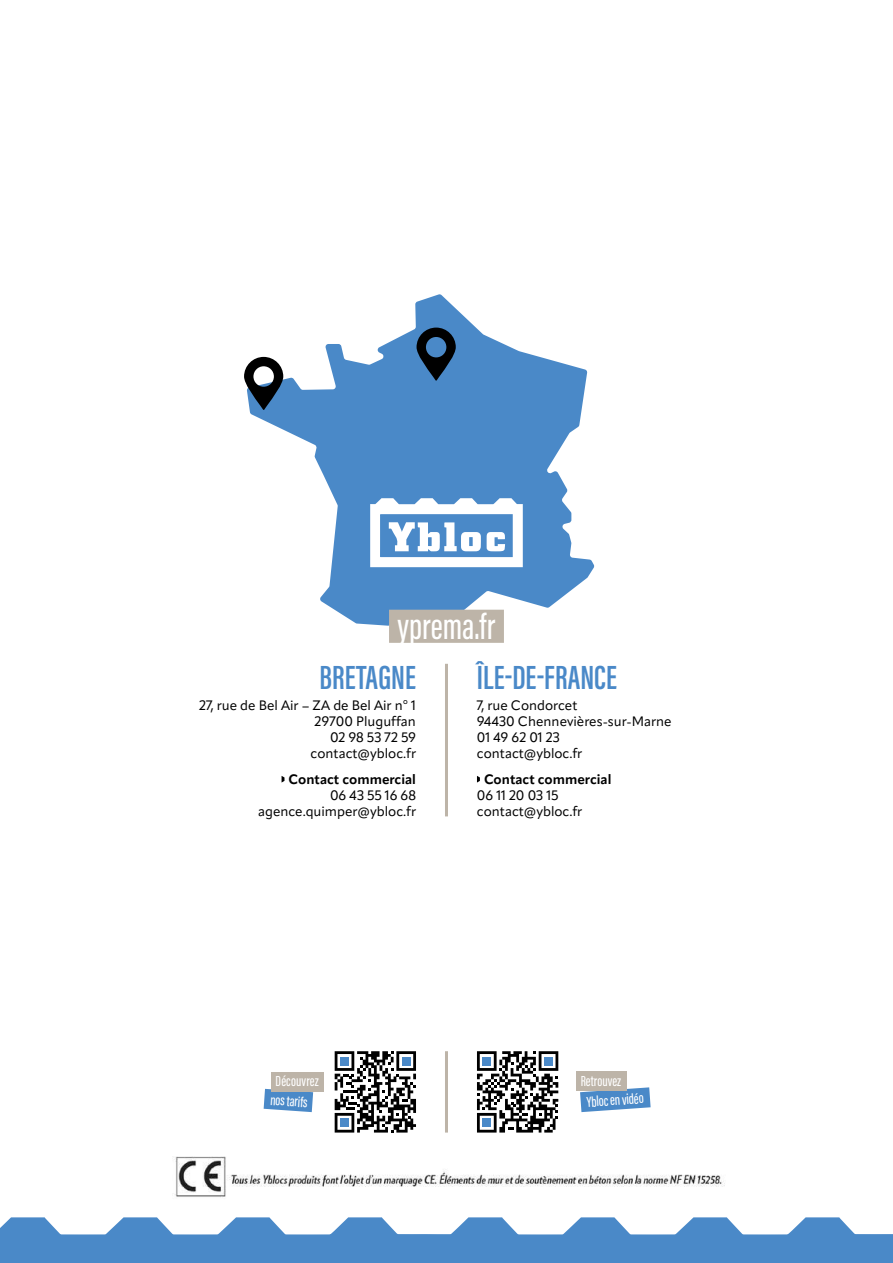
<style>
.page{position:relative;width:893px;height:1263px;background:#fff}
.page>*{position:absolute;margin:0;border:0;box-sizing:border-box;transform-origin:0 0}
.t1{font:37.65px "Acumin Variable Concept";color:#fff}
.t2{font:34.5px "Acumin Variable Concept";color:#4a89c8}
.t3{font:15px "Acumin Variable Concept";letter-spacing:.005em;color:#fff}
.t4{font:13.5px/16.2px "Apparat";color:#000;text-align:right}
.t5{font:700 13.5px "Apparat";color:#000}
</style>
<div class="page">
<svg style="left:0;top:1217px;width:893px;height:46px"></svg>
<svg style="left:249px;top:294px;width:345px;height:332px;fill:#4a89c8"></svg>
<svg style="left:417px;top:328px;width:39px;height:54px;background:#254565"></svg>
<svg style="left:244px;top:357px;width:39px;height:54px"></svg>
<svg style="left:370px;top:498px;width:153px;height:69px"></svg>
<div style="left:389px;top:610px;width:115px;height:33px;background:#bdb4a8"></div>
<svg style="left:282px;top:776px;width:2px;height:6px"></svg>
<hr style="left:445px;top:664px;width:3px;height:152px;background:#bdb4a8">
<hr style="left:445px;top:1051px;width:3px;height:81px;background:#bdb4a8">
<svg style="left:477px;top:776px;width:3px;height:6px"></svg>
<svg style="left:477px;top:1051px;width:81px;height:81px"></svg>
<div style="left:483px;top:1118px;width:8px;height:9px;background:#4a89c8"></div>
<svg style="left:335px;top:1051px;width:81px;height:81px"></svg>
<div style="left:340px;top:1118px;width:9px;height:9px;background:#4a89c8"></div>
<svg style="left:580px;top:1087px;width:71px;height:25px;background:#649ad0"></svg>
<svg style="left:264px;top:1089px;width:49px;height:23px"></svg>
<div style="left:576px;top:1072px;width:51px;height:19px;background:#bdb4a8"></div>
<div style="left:271px;top:1072px;width:53px;height:19px;background:#bdb4a8"></div>
<img style="left:175px;top:1156px;width:550px;height:41px">
<h1 class="t1" style="left:398px;top:600px;width:99px">yprema.fr</h1>
<h2 class="t2" style="left:320px;top:653px;width:98px">BRETAGNE</h2>
<p class="t4" style="left:199px;top:697px;width:218px">27, rue de Bel Air – ZA de Bel Air n° 1<br>29700 Pluguffan<br>02 98 53 72 59<br>contact@ybloc.fr</p>
<p class="t5" style="left:289px;top:771px;width:129px">Contact commercial</p>
<p class="t4" style="left:258px;top:787px;width:159px">06 43 55 16 68 agence.quimper@ybloc.fr</p>
<h2 class="t2" style="left:477px;top:653px;width:141px">ÎLE-DE-FRANCE</h2>
<p class="t4" style="left:477px;top:697px;width:196px;text-align:left">7, rue Condorcet<br>94430 Chennevières-sur-Marne<br>01 49 62 01 23<br>contact@ybloc.fr</p>
<p class="t5" style="left:484px;top:771px;width:129px">Contact commercial</p>
<p class="t4" style="left:477px;top:787px;width:107px;text-align:left">06 11 20 03 15 contact@ybloc.fr</p>
<p class="t3" style="left:276px;top:1070px;width:45px">Découvrez</p>
<p class="t3" style="left:581px;top:1070px;width:42px">Retrouvez</p>
<p class="t3" style="left:271px;top:1089px;width:39px;rotate:4deg">nos tarifs</p>
<p class="t3" style="left:586px;top:1091px;width:58px;rotate:-4deg">Ybloc en vidéo</p>
</div>
